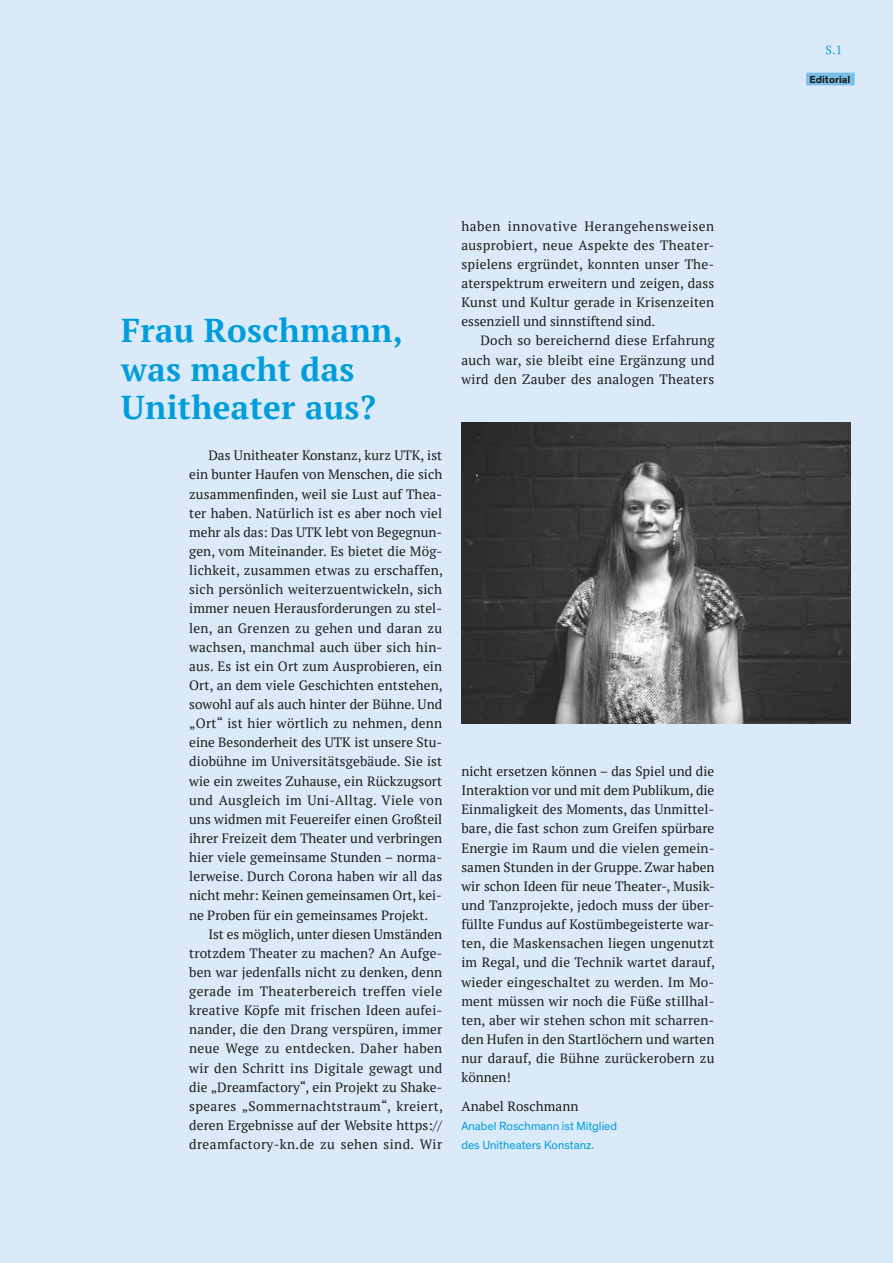
<style>
.page{position:relative;width:893px;height:1263px;background:#daeaf8}
.page>*{position:absolute;margin:0;border:0;box-sizing:border-box;transform-origin:0 0}
.t1{font:700 33px/38.2px "PT Serif";letter-spacing:.01em;color:#009ddc}
.t2{font:13.5px/19.2px "PT Serif";letter-spacing:.005em;color:#1d1d1b;text-align:justify}
.t3{font:12px/19.2px "Theinhardt";letter-spacing:.005em;color:#009ddc}
.t4{font:700 10.5px "Theinhardt";letter-spacing:.005em;color:#1d1d1b}
</style>
<div class="page">
<div style="left:806px;top:73px;width:49px;height:12px;background:#77bee9"></div>
<svg style="left:826px;top:46px;width:15px;height:8px"></svg>
<img style="left:461px;top:422px;width:389px;height:301px">
<h1 class="t1" style="left:121px;top:311px;width:283px">Frau Roschmann, was macht das<br>Unitheater aus?</h1>
<p class="t2" style="left:189px;top:446px;width:255px;text-indent:19px">Das Unitheater Konstanz, kurz UTK, ist ein bunter Haufen von Menschen, die sich zusammenfinden, weil sie Lust auf Thea&shy;ter haben. Natürlich ist es aber noch viel mehr als das: Das UTK lebt von Begegnun&shy;gen, vom Miteinander. Es bietet die Mög&shy;lichkeit, zusammen etwas zu erschaffen, sich persönlich weiterzuentwickeln, sich immer neuen Herausforderungen zu stel&shy;len, an Grenzen zu gehen und daran zu wachsen, manchmal auch über sich hin&shy;aus. Es ist ein Ort zum Ausprobieren, ein Ort, an dem viele Geschichten entstehen, sowohl auf als auch hinter der Bühne. Und „Ort“ ist hier wörtlich zu nehmen, denn eine Besonderheit des UTK ist unsere Stu&shy;diobühne im Universitätsgebäude. Sie ist wie ein zweites Zuhause, ein Rückzugsort und Ausgleich im Uni-Alltag. Viele von uns widmen mit Feuereifer einen Großteil ihrer Freizeit dem Theater und verbringen hier viele gemeinsame Stunden – norma&shy;lerweise. Durch Corona haben wir all das nicht mehr: Keinen gemeinsamen Ort, kei&shy;ne Proben für ein gemeinsames Projekt.</p>
<p class="t2" style="left:189px;top:924px;width:255px;text-indent:19px">Ist es möglich, unter diesen Umständen trotzdem Theater zu machen? An Aufge&shy;ben war jedenfalls nicht zu denken, denn gerade im Theaterbereich treffen viele kreative Köpfe mit frischen Ideen aufei&shy;nander, die den Drang verspüren, immer neue Wege zu entdecken. Daher haben wir den Schritt ins Digitale gewagt und die „Dreamfactory“, ein Projekt zu Shake&shy;speares „Sommernachtstraum“, kreiert, deren Ergebnisse auf der Website https:// dreamfactory-kn.de zu sehen sind. Wir</p>
<p class="t2" style="left:461px;top:216px;width:254px">haben innovative Herangehensweisen ausprobiert, neue Aspekte des Theater&shy;spielens ergründet, konnten unser The&shy;aterspektrum erweitern und zeigen, dass Kunst und Kultur gerade in Krisenzeiten essenziell und sinnstiftend sind.</p>
<p class="t2" style="left:461px;top:331px;width:255px;text-indent:19px">Doch so bereichernd diese Erfahrung auch war, sie bleibt eine Ergänzung und wird den Zauber des analogen Theaters</p>
<p class="t2" style="left:461px;top:761px;width:255px">nicht ersetzen können – das Spiel und die Interaktion vor und mit dem Publikum, die Einmaligkeit des Moments, das Unmittel&shy;bare, die fast schon zum Greifen spürbare Energie im Raum und die vielen gemein&shy;samen Stunden in der Gruppe. Zwar haben wir schon Ideen für neue Theater-, Musik&shy;und Tanzprojekte, jedoch muss der über&shy;füllte Fundus auf Kostümbegeisterte war&shy;ten, die Maskensachen liegen ungenutzt im Regal, und die Technik wartet darauf, wieder eingeschaltet zu werden. Im Mo&shy;ment müssen wir noch die Füße stillhal&shy;ten, aber wir stehen schon mit scharren&shy;den Hufen in den Startlöchern und warten nur darauf, die Bühne zurückerobern zu können!</p>
<p class="t2" style="left:461px;top:1096px;width:119px">Anabel Roschmann</p>
<p class="t3" style="left:461px;top:1117px;width:157px">Anabel Roschmann ist Mitglied des Unitheaters Konstanz.</p>
<p class="t4" style="left:809px;top:73px;width:43px">Editorial</p>
</div>
